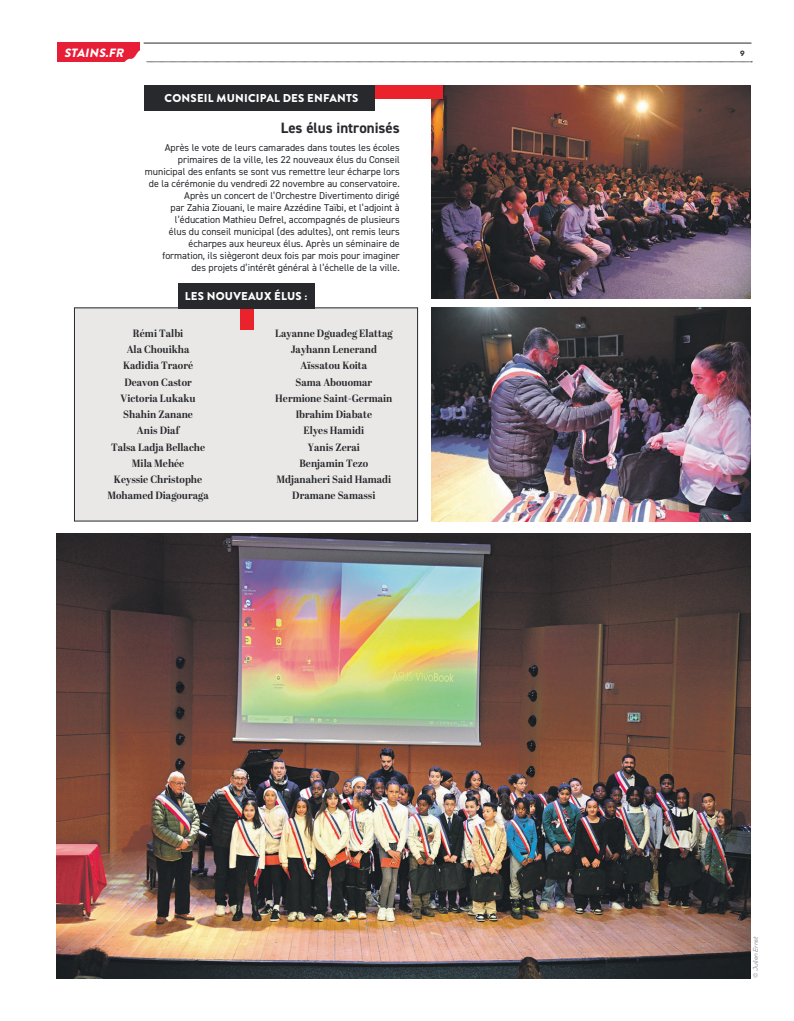
<style>
.page{position:relative;width:794px;height:1021px;background:#fff}
.page>*{position:absolute;margin:0;border:0;box-sizing:border-box;transform-origin:0 0}
.t1{font:700 15px "DIN2014";color:#27292d}
.t2{font:italic 900 12px "Brandon Grotesque";color:#fff}
.t3{font:900 11.4px "Brandon Grotesque";letter-spacing:.02em;color:#fff}
.t4{font:700 10.6px/16.3px "Abril Display";color:#27292d;text-align:center;scale:.96 1}
.t5{font:10px/12px "DIN2014";color:#27292d;text-align:right}
.t6{font:700 7px "Galano Classic Alt";color:#27292d}
.t7{font:italic 6px "Galano Classic Alt";letter-spacing:-.015em;color:#7f858c}
</style>
<div class="page">
<div style="left:145px;top:86px;width:230px;height:25px;background:#27292d"></div>
<img style="left:431px;top:307px;width:319px;height:214px">
<img style="left:431px;top:86px;width:319px;height:213px">
<img style="left:57px;top:533px;width:693px;height:445px">
<div style="left:375px;top:86px;width:67px;height:13px;background:#e9222c"></div>
<div style="left:74px;top:308px;width:343px;height:213px;background:#eae8e6"></div>
<div style="left:74px;top:307px;width:344px;height:214px;border:1px solid #27292d"></div>
<div style="left:240px;top:307px;width:13px;height:23px;background:#e9222c"></div>
<div style="left:178px;top:283px;width:136px;height:25px;background:#27292d"></div>
<hr style="left:144px;top:43px;width:607px;height:1px;background:#27292d">
<div style="left:57px;top:43px;width:82px;height:19px;background:#e81d36"></div>
<svg style="left:124px;top:50px;width:628px;height:13px"></svg>
<p class="t2" style="left:64px;top:44px;width:64px">STAINS.FR</p>
<p class="t6" style="left:740px;top:48px;width:6px">9</p>
<p class="t3" style="left:164px;top:90px;width:195px">CONSEIL MUNICIPAL DES ENFANTS</p>
<h1 class="t1" style="left:281px;top:118px;width:121px">Les élus intronisés</h1>
<p class="t5" style="left:145px;top:142px;width:256px">Après le vote de leurs camarades dans toutes les écoles primaires de la ville, les 22 nouveaux élus du Conseil municipal des enfants se sont vus remettre leur écharpe lors de la cérémonie du vendredi 22 novembre au conservatoire.<br>Après un concert de l’Orchestre Divertimento dirigé<br>par Zahia Ziouani, le maire Azzédine Taïbi, et l’adjoint à l’éducation Mathieu Defrel, accompagnés de plusieurs<br>élus du conseil municipal (des adultes), ont remis leurs écharpes aux heureux élus. Après un séminaire de formation, ils siègeront deux fois par mois pour imaginer<br>des projets d’intérêt général à l’échelle de la ville.</p>
<p class="t3" style="left:185px;top:288px;width:124px">LES NOUVEAUX ÉLUS :</p>
<p class="t4" style="left:107px;top:325px;width:107px">Rémi Talbi<br>Ala Chouikha<br>Kadidia Traoré<br>Deavon Castor<br>Victoria Lukaku<br>Shahin Zanane<br>Anis Diaf<br>Talsa Ladja Bellache<br>Mila Mehée<br>Keyssie Christophe<br>Mohamed Diagouraga</p>
<p class="t4" style="left:275px;top:325px;width:124px">Layanne Dguadeg Elattag<br>Jayhann Lenerand<br>Aïssatou Koita<br>Sama Abouomar<br>Hermione Saint-Germain<br>Ibrahim Diabate<br>Elyes Hamidi<br>Yanis Zerai<br>Benjamin Tezo<br>Mdjanaheri Said Hamadi<br>Dramane Samassi</p>
<p class="t7" style="left:751px;top:978px;width:44px;rotate:-90deg">© Julien Ernst</p>
</div>
